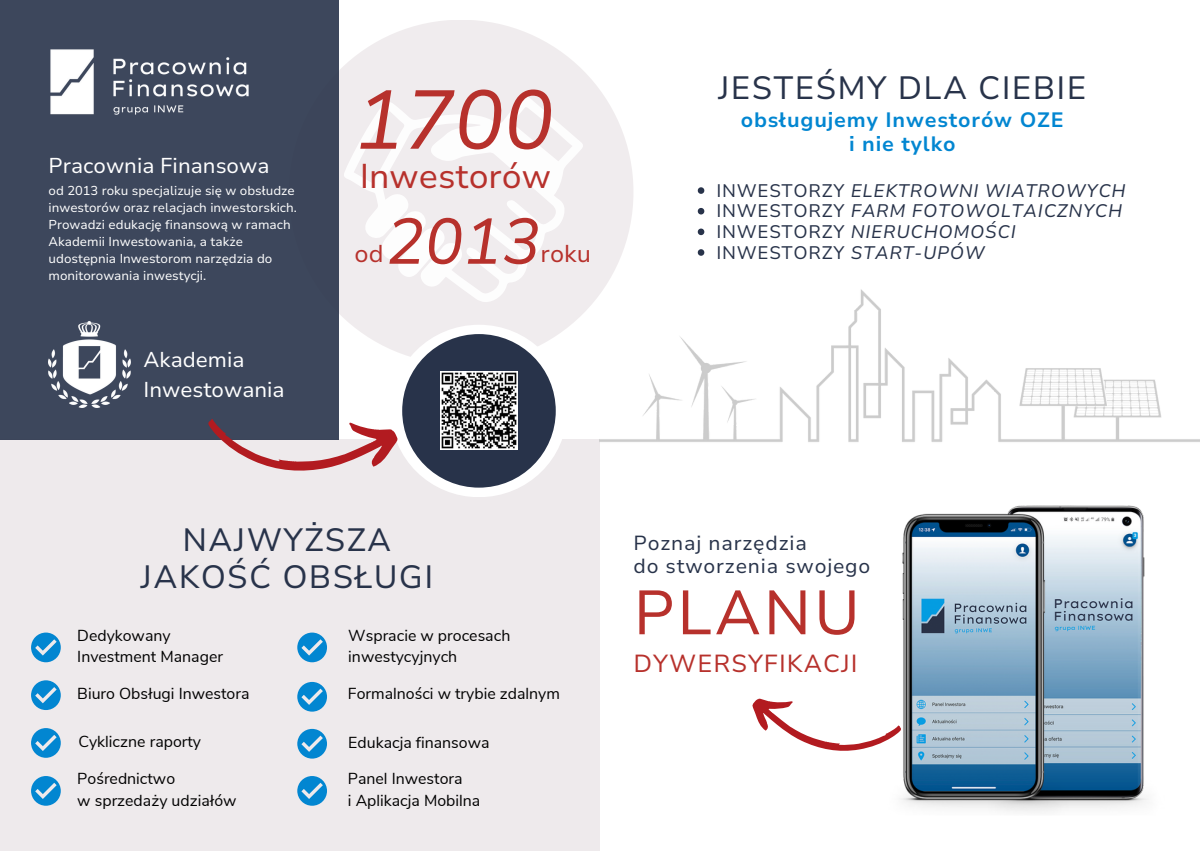
<style>
.page{position:relative;width:1200px;height:851px;background:#fff}
.page>*{position:absolute;margin:0;border:0;box-sizing:border-box;transform-origin:0 0}
.t1{font:italic 82.9px "Nunito Sans 10 pt";color:#b7312c}
.t2{font:italic 64.3px "Nunito Sans 10 pt";color:#b7312c}
.t3{font:62.2px "Nunito Sans 10 pt";letter-spacing:.04em;color:#b7312c}
.t4{font:34.3px "Nunito Sans 10 pt";color:#b7312c}
.t5{font:32.2px "Nunito Sans 10 pt";letter-spacing:.04em;color:#28334a}
.t6{font:24.6px "Nunito Sans 10 pt";letter-spacing:.04em;color:#b7312c}
.t7{font:24.3px "Nunito Sans 10 pt";color:#b7312c}
.t8{font:21.4px "Nunito Sans 10 pt";color:#fff}
.t9{font:700 20.7px "Nunito Sans 10 pt";letter-spacing:.04em;color:#0286d1}
.t10{font:20.3px "Nunito Sans 10 pt";letter-spacing:.04em;color:#28334a}
.t11{font:italic 18.1px "Nunito Sans 10 pt";letter-spacing:.04em;color:#28334a}
.t12{font:18.1px "Nunito Sans 10 pt";letter-spacing:.04em;color:#28334a}
.t13{font:15.9px/21.4px "Nunito Sans";color:#000}
.t14{font:12.9px/17.1px "Nunito Sans 10 pt";color:#fff}
.s1{font-style:normal}
.s2{font-style:italic}
</style>
<div class="page">
<div style="left:0;top:439px;width:600px;height:411px;background:#ede8ea"></div>
<img style="left:901px;top:505px;width:247px;height:307px">
<svg style="left:752px;top:689px;width:150px;height:78px"></svg>
<div style="left:289px;top:20px;width:344px;height:344px;background:#ede8ea;border-radius:50%"></div>
<div style="left:1px;top:0;width:338px;height:439px;background:#3d475c"></div>
<img style="left:50px;top:49px;width:199px;height:66px">
<svg style="left:31px;top:632px;width:30px;height:30px"></svg>
<svg style="left:31px;top:680px;width:30px;height:30px"></svg>
<svg style="left:31px;top:728px;width:30px;height:29px"></svg>
<svg style="left:297px;top:632px;width:30px;height:30px"></svg>
<svg style="left:297px;top:682px;width:30px;height:29px"></svg>
<svg style="left:297px;top:728px;width:30px;height:30px"></svg>
<div style="left:391px;top:325px;width:176px;height:172px;background:#fff;border-radius:50%"></div>
<div style="left:402px;top:334px;width:153px;height:153px;background:#28334a;border-radius:50%"></div>
<img style="left:49px;top:322px;width:81px;height:85px">
<img style="left:600px;top:282px;width:599px;height:160px">
<svg style="left:31px;top:776px;width:30px;height:29px"></svg>
<svg style="left:297px;top:776px;width:30px;height:29px"></svg>
<img style="left:440px;top:372px;width:77px;height:77px">
<svg style="left:344px;top:96px;width:239px;height:206px"></svg>
<svg style="left:379px;top:210px;width:65px;height:68px"></svg>
<svg style="left:697px;top:187px;width:7px;height:7px"></svg>
<svg style="left:697px;top:208px;width:7px;height:6px"></svg>
<svg style="left:697px;top:228px;width:7px;height:7px"></svg>
<svg style="left:697px;top:249px;width:7px;height:7px"></svg>
<svg style="left:208px;top:419px;width:190px;height:52px"></svg>
<p class="t8" style="left:49px;top:151px;width:222px">Pracownia Finansowa</p>
<p class="t14" style="left:49px;top:182px;width:250px">od 2013 roku specjalizuje się w obsłudze inwestorów oraz relacjach inwestorskich.<br>Prowadzi edukację finansową w ramach Akademii Inwestowania, a także udostępnia Inwestorom narzędzia do monitorowania inwestycji.</p>
<p class="t8" style="left:143px;top:345px;width:102px">Akademia</p>
<p class="t8" style="left:143px;top:375px;width:143px">Inwestowania</p>
<p class="t1" style="left:354px;top:65px;width:200px">1700</p>
<p class="t4" style="left:360px;top:153px;width:193px">Inwestorów</p>
<p class="t2" style="left:386px;top:199px;width:156px">2013</p>
<p class="t7" style="left:354px;top:237px;width:30px">od</p>
<p class="t7" style="left:540px;top:237px;width:52px">roku</p>
<p class="t5" style="left:718px;top:66px;width:369px">JESTEŚMY DLA CIEBIE</p>
<p class="t9" style="left:740px;top:106px;width:324px">obsługujemy Inwestorów OZE</p>
<p class="t9" style="left:848px;top:130px;width:108px">i nie tylko</p>
<p class="t11" style="left:716px;top:178px;width:411px"><span class="s1">INWESTORZY</span> ELEKTROWNI WIATROWYCH</p>
<p class="t11" style="left:716px;top:199px;width:407px"><span class="s1">INWESTORZY</span> FARM FOTOWOLTAICZNYCH</p>
<p class="t11" style="left:716px;top:220px;width:301px"><span class="s1">INWESTORZY</span> NIERUCHOMOŚCI</p>
<p class="t12" style="left:716px;top:240px;width:270px">INWESTORZY <span class="s2">START-UPÓW</span></p>
<p class="t5" style="left:182px;top:518px;width:210px">NAJWYŻSZA</p>
<p class="t5" style="left:141px;top:555px;width:294px">JAKOŚĆ OBSŁUGI</p>
<p class="t13" style="left:77px;top:625px;width:95px">Dedykowany</p>
<p class="t13" style="left:77px;top:646px;width:147px">Investment Manager</p>
<p class="t13" style="left:77px;top:683px;width:174px">Biuro Obsługi Inwestora</p>
<p class="t13" style="left:348px;top:625px;width:163px">Wspracie w procesach inwestycyjnych</p>
<p class="t13" style="left:348px;top:683px;width:213px">Formalności w trybie zdalnym</p>
<p class="t13" style="left:78px;top:730px;width:124px">Cykliczne raporty</p>
<p class="t13" style="left:348px;top:731px;width:143px">Edukacja finansowa</p>
<p class="t13" style="left:77px;top:768px;width:99px">Pośrednictwo</p>
<p class="t13" style="left:77px;top:789px;width:161px">w sprzedaży udziałów</p>
<p class="t13" style="left:348px;top:768px;width:116px">Panel Inwestora</p>
<p class="t13" style="left:348px;top:789px;width:134px">i Aplikacja Mobilna</p>
<p class="t10" style="left:633px;top:529px;width:175px">Poznaj narzędzia</p>
<p class="t10" style="left:633px;top:553px;width:238px">do stworzenia swojego</p>
<p class="t3" style="left:633px;top:571px;width:228px">PLANU</p>
<p class="t6" style="left:633px;top:647px;width:226px">DYWERSYFIKACJI</p>
</div>
